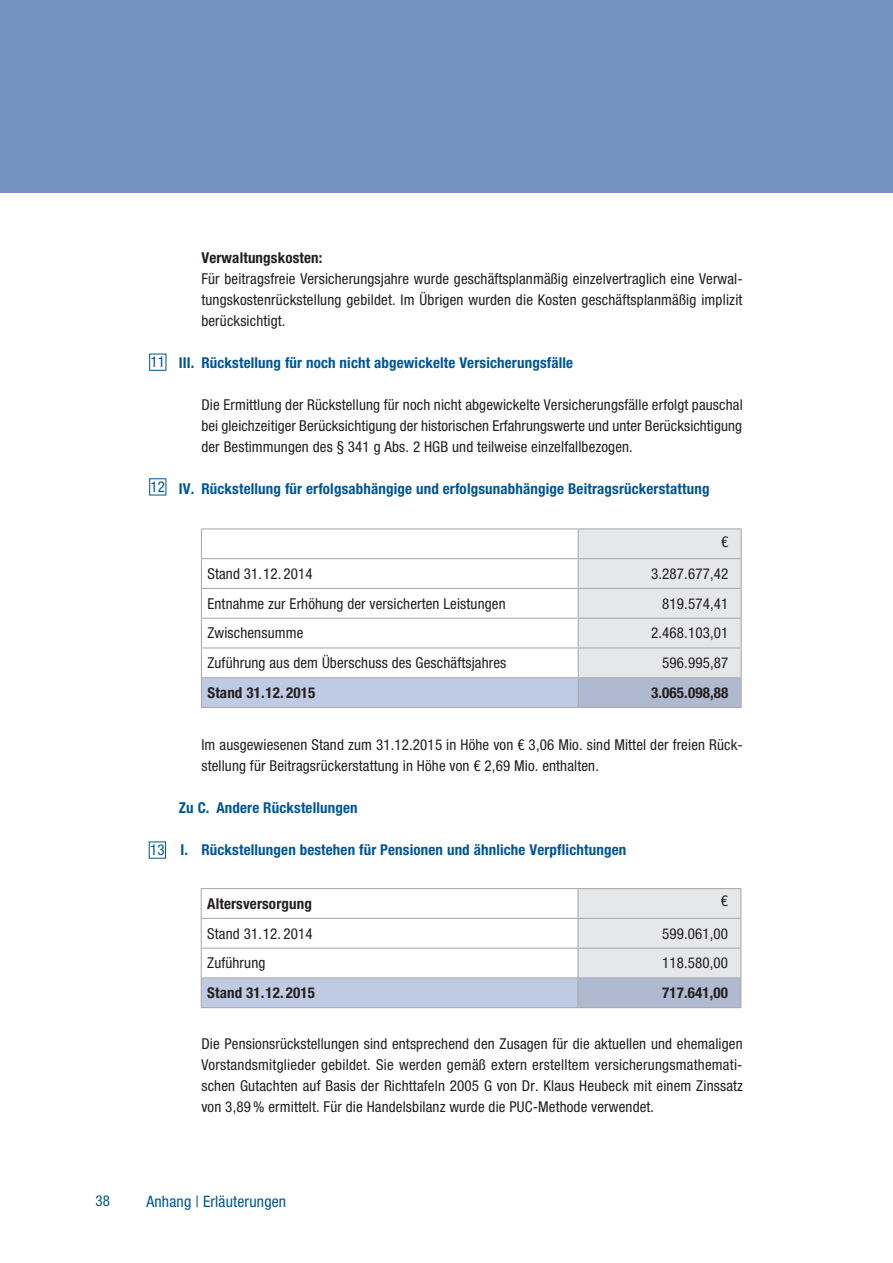
<style>
.page{position:relative;width:893px;height:1263px;background:#fff}
.page>*{position:absolute;margin:0;border:0;box-sizing:border-box;transform-origin:0 0}
.t1{font:condensed 15.75px "Helvetica Neue LT";letter-spacing:.01em;color:#005595}
.t2{font:condensed 15px/21px "Helvetica Neue LT";letter-spacing:.01em;color:#231f20;text-align:justify}
.t3{font:700 condensed 15px "Helvetica Neue LT";letter-spacing:.01em;color:#005595}
.t4{font:700 condensed 15px "Helvetica Neue LT";letter-spacing:.01em;color:#231f20}
.t5{font:condensed 15px "Helvetica Neue LT";letter-spacing:.01em;color:#005595}
</style>
<div class="page">
<div style="left:0;top:0;width:893px;height:193px;background:#7393c1"></div>
<div style="left:149px;top:354px;width:17px;height:17px;border:1px solid #005595"></div>
<div style="left:201px;top:678px;width:377px;height:29px;background:#bfcbe3"></div>
<hr style="left:201px;top:528px;width:377px;height:1px;background:#a8a9ad">
<hr style="left:578px;top:528px;width:164px;height:1px;background:#a8a9ad">
<hr style="left:201px;top:558px;width:377px;height:1px;background:#a8a9ad">
<hr style="left:201px;top:588px;width:377px;height:1px;background:#a8a9ad">
<hr style="left:201px;top:618px;width:377px;height:1px;background:#a8a9ad">
<hr style="left:201px;top:647px;width:377px;height:1px;background:#a8a9ad">
<hr style="left:201px;top:677px;width:377px;height:1px;background:#a8a9ad">
<svg style="left:201px;top:529px;width:1px;height:178px"></svg>
<svg style="left:578px;top:529px;width:164px;height:178px;background:#dadde2"></svg>
<hr style="left:201px;top:707px;width:377px;height:1px;background:#a8a9ad">
<hr style="left:578px;top:707px;width:164px;height:1px;background:#a8a9ad">
<div style="left:201px;top:978px;width:377px;height:30px;background:#bfcbe3"></div>
<hr style="left:201px;top:888px;width:377px;height:1px;background:#a8a9ad">
<hr style="left:201px;top:918px;width:377px;height:1px;background:#a8a9ad">
<hr style="left:201px;top:947px;width:377px;height:2px;background:#a8a9ad">
<hr style="left:201px;top:977px;width:377px;height:1px;background:#a8a9ad">
<svg style="left:201px;top:889px;width:1px;height:118px"></svg>
<svg style="left:577px;top:888px;width:164px;height:119px;background:#d6d9e0"></svg>
<hr style="left:201px;top:1007px;width:377px;height:1px;background:#a8a9ad">
<hr style="left:578px;top:1007px;width:163px;height:1px;background:#a8a9ad">
<p class="t5" style="left:151px;top:353px;width:16px">11</p>
<p class="t5" style="left:151px;top:478px;width:16px">12</p>
<p class="t4" style="left:201px;top:248px;width:123px">Verwaltungskosten:</p>
<p class="t2" style="left:201px;top:268px;width:543px">Für beitragsfreie Versicherungsjahre wurde geschäftsplanmäßig einzelvertraglich eine Verwal&shy;tungskostenrückstellung gebildet. Im Übrigen wurden die Kosten geschäftsplanmäßig implizit berücksichtigt.</p>
<p class="t3" style="left:179px;top:353px;width:396px">III. Rückstellung für noch nicht abgewickelte Versicherungsfälle</p>
<p class="t2" style="left:201px;top:394px;width:543px">Die Ermittlung der Rückstellung für noch nicht abgewickelte Versicherungsfälle erfolgt pauschal bei gleichzeitiger Berücksichtigung der historischen Erfahrungswerte und unter Berücksichtigung der Bestimmungen des § 341 g Abs. 2 HGB und teilweise einzelfallbezogen.</p>
<p class="t3" style="left:179px;top:479px;width:532px">IV. Rückstellung für erfolgsabhängige und erfolgsunabhängige Beitragsrückerstattung</p>
<p class="t2" style="left:721px;top:531px;width:9px">€</p>
<p class="t2" style="left:207px;top:563px;width:107px">Stand 31.12. 2014</p>
<p class="t2" style="left:651px;top:563px;width:79px">3.287.677,42</p>
<p class="t2" style="left:207px;top:593px;width:300px">Entnahme zur Erhöhung der versicherten Leistungen</p>
<p class="t2" style="left:662px;top:593px;width:68px">819.574,41</p>
<p class="t2" style="left:207px;top:623px;width:97px">Zwischensumme</p>
<p class="t2" style="left:651px;top:623px;width:79px">2.468.103,01</p>
<p class="t2" style="left:207px;top:652px;width:300px">Zuführung aus dem Überschuss des Geschäftsjahres</p>
<p class="t2" style="left:662px;top:652px;width:68px">596.995,87</p>
<p class="t4" style="left:207px;top:683px;width:109px">Stand 31.12. 2015</p>
<p class="t4" style="left:651px;top:683px;width:79px">3.065.098,88</p>
<p class="t5" style="left:150px;top:841px;width:16px">13</p>
<p class="t2" style="left:201px;top:734px;width:543px">Im ausgewiesenen Stand zum 31.12.2015 in Höhe von € 3,06 Mio. sind Mittel der freien Rück&shy;stellung für Beitragsrückerstattung in Höhe von € 2,69 Mio. enthalten.</p>
<p class="t3" style="left:179px;top:799px;width:180px">Zu C. Andere Rückstellungen</p>
<p class="t3" style="left:180px;top:841px;width:447px">I. Rückstellungen bestehen für Pensionen und ähnliche Verpflichtungen</p>
<p class="t4" style="left:207px;top:894px;width:106px">Altersversorgung</p>
<p class="t2" style="left:721px;top:890px;width:9px">€</p>
<p class="t2" style="left:207px;top:923px;width:107px">Stand 31.12. 2014</p>
<p class="t2" style="left:662px;top:923px;width:68px">599.061,00</p>
<p class="t2" style="left:207px;top:952px;width:60px">Zuführung</p>
<p class="t2" style="left:662px;top:952px;width:68px">118.580,00</p>
<p class="t4" style="left:207px;top:983px;width:109px">Stand 31.12. 2015</p>
<p class="t4" style="left:662px;top:983px;width:68px">717.641,00</p>
<p class="t2" style="left:201px;top:1033px;width:543px">Die Pensionsrückstellungen sind entsprechend den Zusagen für die aktuellen und ehemaligen Vorstandsmitglieder gebildet. Sie werden gemäß extern erstelltem versicherungsmathemati&shy;schen Gutachten auf Basis der Richttafeln 2005 G von Dr. Klaus Heubeck mit einem Zinssatz von 3,89% ermittelt. Für die Handelsbilanz wurde die PUC-Methode verwendet.</p>
<p class="t5" style="left:95px;top:1192px;width:16px">38</p>
<p class="t1" style="left:146px;top:1192px;width:141px">Anhang | Erläuterungen</p>
</div>
